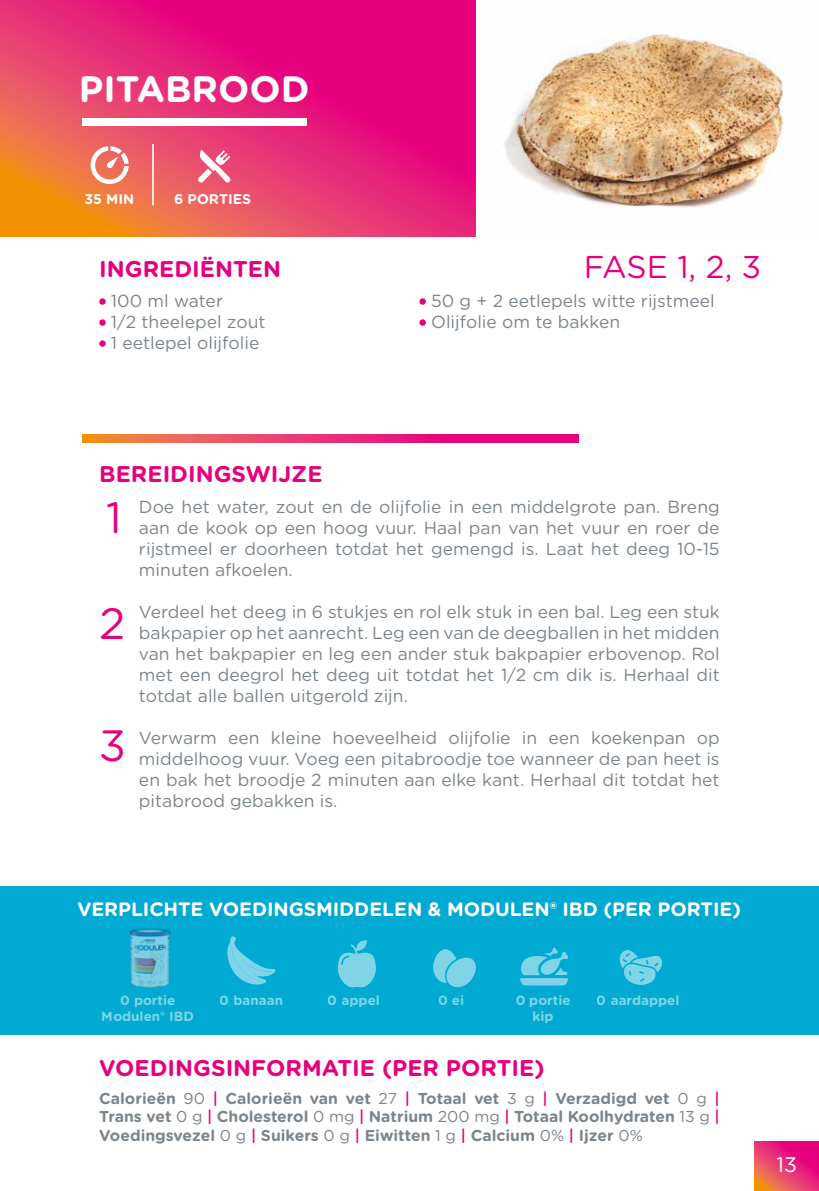
<style>
.page{position:relative;width:819px;height:1191px;background:#fff}
.page>*{position:absolute;margin:0;border:0;box-sizing:border-box;transform-origin:0 0}
.t1{font:43.75px "Gotham Rounded";color:#e6007d}
.t2{font:700 36.75px "Gotham Rounded";color:#fff}
.t3{font:31.5px "Gotham Rounded";color:#e6007d}
.t4{font:700 22.75px "Gotham Rounded";color:#e6007d}
.t5{font:21px "Gotham Rounded";color:#fff}
.t6{font:700 19.43px "Gotham Rounded";letter-spacing:-.005em;color:#fff}
.t7{font:17.5px/21px "Gotham Rounded";color:#7c858b;text-align:justify}
.t8{font:700 15.75px/18.9px "Gotham Rounded";color:#7c858b;text-align:justify}
.t9{font:700 14px "Gotham Rounded";color:#fff}
.t10{font:700 13.47px/16.1px "Gotham Rounded";color:#fff;text-align:center}
.s1{font-weight:400}
.s2{font-weight:500;color:#e6007d}
</style>
<div class="page">
<svg style="left:754px;top:1141px;width:65px;height:50px;background:#e8356c"></svg>
<svg style="left:0;top:0;width:476px;height:237px;background:#e8306c"></svg>
<div style="left:0;top:885px;width:819px;height:149px;background:#00aad2"></div>
<div style="left:82px;top:118px;width:224px;height:8px;background:#fff"></div>
<img style="left:504px;top:32px;width:280px;height:176px">
<svg style="left:99px;top:298px;width:7px;height:7px"></svg>
<svg style="left:99px;top:319px;width:7px;height:7px"></svg>
<svg style="left:99px;top:340px;width:7px;height:7px"></svg>
<div style="left:419px;top:298px;width:7px;height:7px;background:#e6007d;border-radius:50%"></div>
<div style="left:419px;top:319px;width:7px;height:7px;background:#e6007d;border-radius:50%"></div>
<svg style="left:198px;top:150px;width:33px;height:33px"></svg>
<svg style="left:91px;top:146px;width:38px;height:38px"></svg>
<hr style="left:152px;top:144px;width:2px;height:61px;background:#fff">
<img style="left:129px;top:928px;width:42px;height:60px">
<svg style="left:433px;top:949px;width:43px;height:38px"></svg>
<svg style="left:520px;top:947px;width:48px;height:38px"></svg>
<svg style="left:227px;top:936px;width:49px;height:49px"></svg>
<svg style="left:338px;top:940px;width:38px;height:48px"></svg>
<svg style="left:619px;top:950px;width:43px;height:35px"></svg>
<svg style="left:82px;top:434px;width:496px;height:8px;background:#e9366a"></svg>
<h2 class="t2" style="left:79px;top:62px;width:232px">PITABROOD</h2>
<p class="t9" style="left:85px;top:189px;width:51px">35 MIN</p>
<p class="t9" style="left:174px;top:189px;width:78px">6 PORTIES</p>
<h3 class="t3" style="left:584px;top:245px;width:179px">FASE 1, 2, 3</h3>
<h3 class="t4" style="left:99px;top:253px;width:183px">INGREDIËNTEN</h3>
<p class="t7" style="left:111px;top:290px;width:156px;text-align:left">100 ml water<br>1/2 theelepel zout<br>1 eetlepel olijfolie</p>
<p class="t7" style="left:431px;top:290px;width:285px">50 g + 2 eetlepels witte rijstmeel<br>Olijfolie om te bakken</p>
<h3 class="t4" style="left:99px;top:457px;width:225px">BEREIDINGSWIJZE</h3>
<h1 class="t1" style="left:106px;top:487px;width:17px">1</h1>
<p class="t7" style="left:139px;top:495px;width:582px">Doe het water, zout en de olijfolie in een middelgrote pan. Breng aan de kook op een hoog vuur. Haal pan van het vuur en roer de rijstmeel er doorheen totdat het gemengd is. Laat het deeg 10-15 minuten afkoelen.</p>
<h1 class="t1" style="left:99px;top:593px;width:28px">2</h1>
<p class="t7" style="left:139px;top:600px;width:582px">Verdeel het deeg in 6 stukjes en rol elk stuk in een bal. Leg een stuk bakpapier op het aanrecht. Leg een van de deegballen in het midden van het bakpapier en leg een ander stuk bakpapier erbovenop. Rol met een deegrol het deeg uit totdat het 1/2 cm dik is. Herhaal dit totdat alle ballen uitgerold zijn.</p>
<h1 class="t1" style="left:99px;top:716px;width:28px">3</h1>
<p class="t7" style="left:139px;top:726px;width:582px">Verwarm een kleine hoeveelheid olijfolie in een koekenpan op middelhoog vuur. Voeg een pitabroodje toe wanneer de pan heet is en bak het broodje 2 minuten aan elke kant. Herhaal dit totdat het pitabrood gebakken is.</p>
<p class="t6" style="left:77px;top:894px;width:665px">VERPLICHTE VOEDINGSMIDDELEN &amp; MODULEN® IBD (PER PORTIE)</p>
<p class="t10" style="left:220px;top:991px;width:65px">0 banaan</p>
<p class="t10" style="left:328px;top:991px;width:54px">0 appel</p>
<p class="t10" style="left:597px;top:991px;width:84px">0 aardappel</p>
<p class="t10" style="left:102px;top:991px;width:94px">0 portie<br>Modulen® IBD</p>
<p class="t10" style="left:438px;top:991px;width:28px">0 ei</p>
<p class="t10" style="left:515px;top:991px;width:57px">0 portie kip</p>
<h3 class="t4" style="left:99px;top:1051px;width:447px">VOEDINGSINFORMATIE (PER PORTIE)</h3>
<p class="t8" style="left:99px;top:1087px;width:622px">Calorieën <span class="s1">90</span> <span class="s2">|</span> Calorieën van vet <span class="s1">27</span> <span class="s2">|</span> Totaal vet <span class="s1">3 g</span> <span class="s2">|</span> Verzadigd vet <span class="s1">0 g</span> <span class="s2">| </span>Trans vet <span class="s1">0 g</span> <span class="s2">|</span> Cholesterol <span class="s1">0 mg</span> <span class="s2">|</span> Natrium <span class="s1">200 mg</span> <span class="s2">|</span> Totaal Koolhydraten <span class="s1">13 g</span> <span class="s2">| </span>Voedingsvezel <span class="s1">0 g</span> <span class="s2">|</span> Suikers <span class="s1">0 g</span> <span class="s2">|</span> Eiwitten <span class="s1">1 g</span> <span class="s2">|</span> Calcium <span class="s1">0%</span> <span class="s2">|</span> Ijzer <span class="s1">0%</span></p>
<p class="t5" style="left:776px;top:1150px;width:22px">13</p>
</div>
